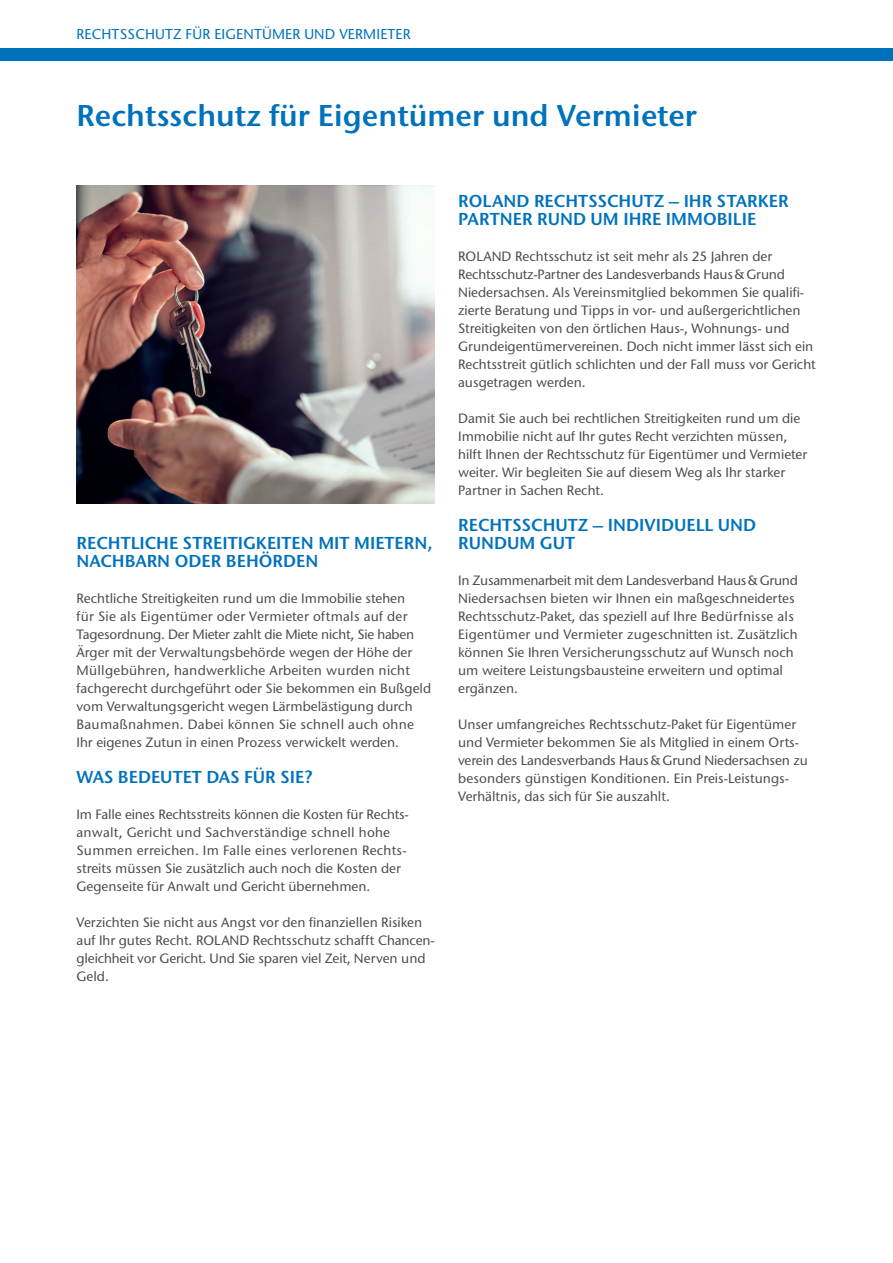
<style>
.page{position:relative;width:893px;height:1263px;background:#fff}
.page>*{position:absolute;margin:0;border:0;box-sizing:border-box;transform-origin:0 0}
.t1{font:600 30px "Stone Sans ITC Std";color:#0072bc}
.t2{font:600 17.25px/18px "Stone Sans ITC Std";color:#0072bc}
.t3{font:500 14.25px "Stone Sans ITC Std";letter-spacing:.01em;color:#0072bc}
.t4{font:500 13.5px/18px "Stone Sans ITC Std";color:#4b4c4d}
</style>
<div class="page">
<div style="left:0;top:48px;width:893px;height:13px;background:#0072bc"></div>
<img style="left:77px;top:186px;width:358px;height:318px">
<p class="t3" style="left:77px;top:25px;width:336px">RECHTSSCHUTZ FÜR EIGENTÜMER UND VERMIETER</p>
<h1 class="t1" style="left:77px;top:97px;width:622px">Rechtsschutz für Eigentümer und Vermieter</h1>
<p class="t2" style="left:77px;top:534px;width:358px">RECHTLICHE STREITIGKEITEN MIT MIETERN,<br>NACHBARN ODER BEHÖRDEN</p>
<p class="t4" style="left:77px;top:589px;width:356px">Rechtliche Streitigkeiten rund um die Immobilie stehen<br>für Sie als Eigentümer oder Vermieter oftmals auf der Tagesordnung. Der Mieter zahlt die Miete nicht, Sie haben Ärger mit der Verwaltungsbehörde wegen der Höhe der Müllgebühren, handwerkliche Arbeiten wurden nicht fachgerecht durchgeführt oder Sie bekommen ein Bußgeld vom Verwaltungsgericht wegen Lärmbelästigung durch Baumaßnahmen. Dabei können Sie schnell auch ohne Ihr eigenes Zutun in einen Prozess verwickelt werden.</p>
<p class="t2" style="left:77px;top:768px;width:238px">WAS BEDEUTET DAS FÜR SIE?</p>
<p class="t4" style="left:77px;top:805px;width:334px">Im Falle eines Rechtsstreits können die Kosten für Rechts&shy;anwalt, Gericht und Sachverständige schnell hohe Summen erreichen. Im Falle eines verlorenen Rechts&shy;streits müssen Sie zusätzlich auch noch die Kosten der Gegenseite für Anwalt und Gericht übernehmen.</p>
<p class="t4" style="left:77px;top:913px;width:360px">Verzichten Sie nicht aus Angst vor den finanziellen Risiken auf Ihr gutes Recht. ROLAND Rechtsschutz schafft Chancen&shy;gleichheit vor Gericht. Und Sie sparen viel Zeit, Nerven und Geld.</p>
<p class="t2" style="left:458px;top:192px;width:332px">ROLAND RECHTSSCHUTZ – IHR STARKER<br>PARTNER RUND UM IHRE IMMOBILIE</p>
<p class="t4" style="left:458px;top:247px;width:359px">ROLAND Rechtsschutz ist seit mehr als 25 Jahren der Rechtsschutz-Partner des Landesverbands Haus&amp;Grund Niedersachsen. Als Vereinsmitglied bekommen Sie qualifi&shy;zierte Beratung und Tipps in vor- und außergerichtlichen Streitigkeiten von den örtlichen Haus-, Wohnungs- und Grundeigentümervereinen. Doch nicht immer lässt sich ein Rechtsstreit gütlich schlichten und der Fall muss vor Gericht ausgetragen werden.</p>
<p class="t4" style="left:458px;top:409px;width:350px">Damit Sie auch bei rechtlichen Streitigkeiten rund um die Immobilie nicht auf Ihr gutes Recht verzichten müssen, hilft Ihnen der Rechtsschutz für Eigentümer und Vermieter weiter. Wir begleiten Sie auf diesem Weg als Ihr starker Partner in Sachen Recht.</p>
<p class="t2" style="left:458px;top:516px;width:299px">RECHTSSCHUTZ – INDIVIDUELL UND<br>RUNDUM GUT</p>
<p class="t4" style="left:458px;top:571px;width:341px">In Zusammenarbeit mit dem Landesverband Haus&amp;Grund Niedersachsen bieten wir Ihnen ein maßgeschneidertes Rechtsschutz-Paket, das speziell auf Ihre Bedürfnisse als Eigentümer und Vermieter zugeschnitten ist. Zusätzlich können Sie Ihren Versicherungsschutz auf Wunsch noch um weitere Leistungsbausteine erweitern und optimal ergänzen.</p>
<p class="t4" style="left:458px;top:715px;width:351px">Unser umfangreiches Rechtsschutz-Paket für Eigentümer und Vermieter bekommen Sie als Mitglied in einem Orts&shy;verein des Landesverbands Haus&amp;Grund Niedersachsen zu besonders günstigen Konditionen. Ein Preis-Leistungs-Verhältnis, das sich für Sie auszahlt.</p>
</div>
